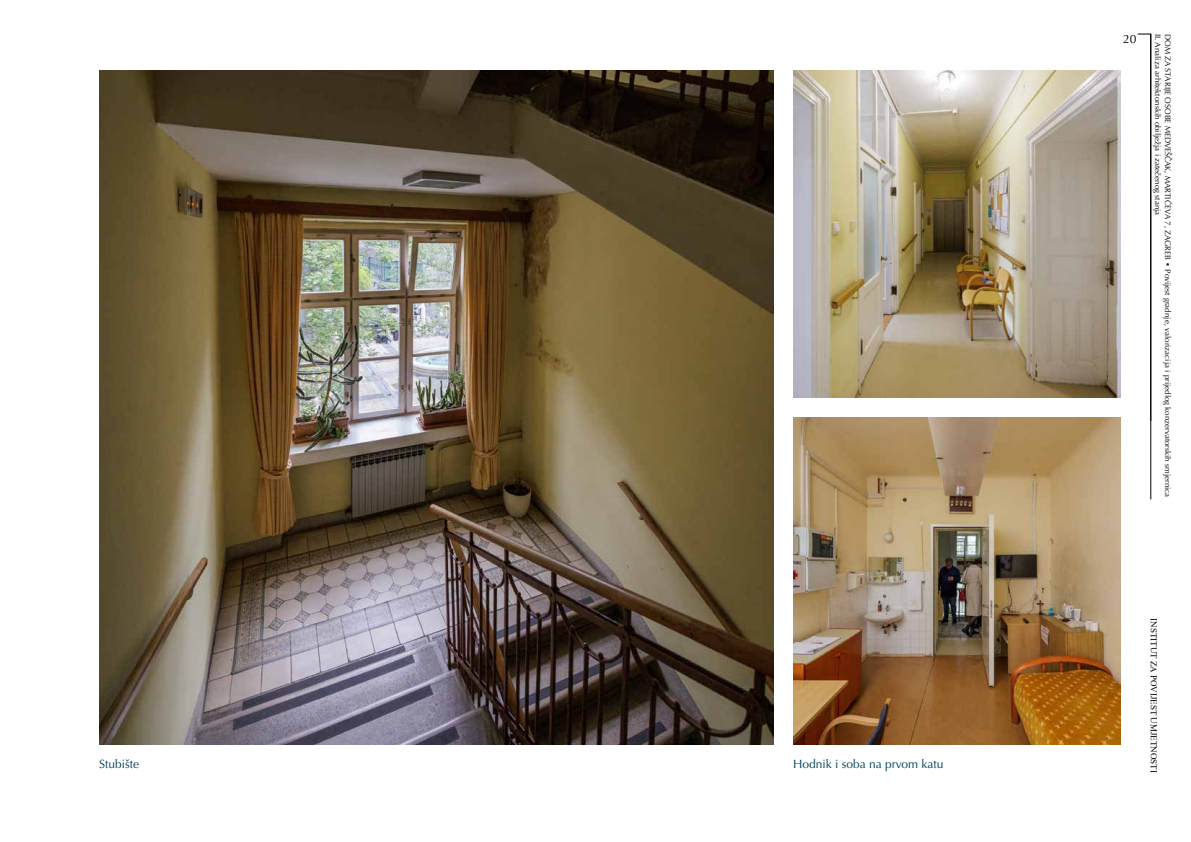
<style>
.page{position:relative;width:1191px;height:842px;background:#fff}
.page>*{position:absolute;margin:0;border:0;box-sizing:border-box;transform-origin:0 0}
.t1{font:12px "Optima LT Pro";color:#003f57}
.t2{font:12px "Optima LT Pro";color:#000}
.t3{font:9px "Times New Roman";color:#000}
.t4{font:8px/9.8px "Optima LT Pro";color:#000}
.s1{color:#003f57}
</style>
<div class="page">
<svg style="left:1137px;top:34px;width:13px;height:1px"></svg>
<hr style="left:1150px;top:34px;width:1px;height:465px;background:#000">
<img style="left:99px;top:71px;width:674px;height:674px">
<img style="left:793px;top:418px;width:327px;height:327px">
<img style="left:793px;top:71px;width:327px;height:327px">
<h1 class="t1" style="left:99px;top:756px;width:42px">Stubište</h1>
<h1 class="t1" style="left:793px;top:756px;width:152px">Hodnik i soba na prvom katu</h1>
<h1 class="t2" style="left:1123px;top:31px;width:15px">20</h1>
<p class="t4" style="left:1172px;top:34px;width:465px;rotate:90deg">DOM ZA STARIJE OSOBE MEDVEŠČAK, MARTIĆEVA 7, ZAGREB <span class="s1">•</span> Povijest gradnje, valorizacija i prijedlog konzervatorskih smjernica<br>II. Analiza arhitektonskih obilježja i zatečenog stanja</p>
<p class="t3" style="left:1160px;top:618px;width:156px;rotate:90deg">INSTITUT ZA POVIJEST UMJETNOSTI</p>
</div>
